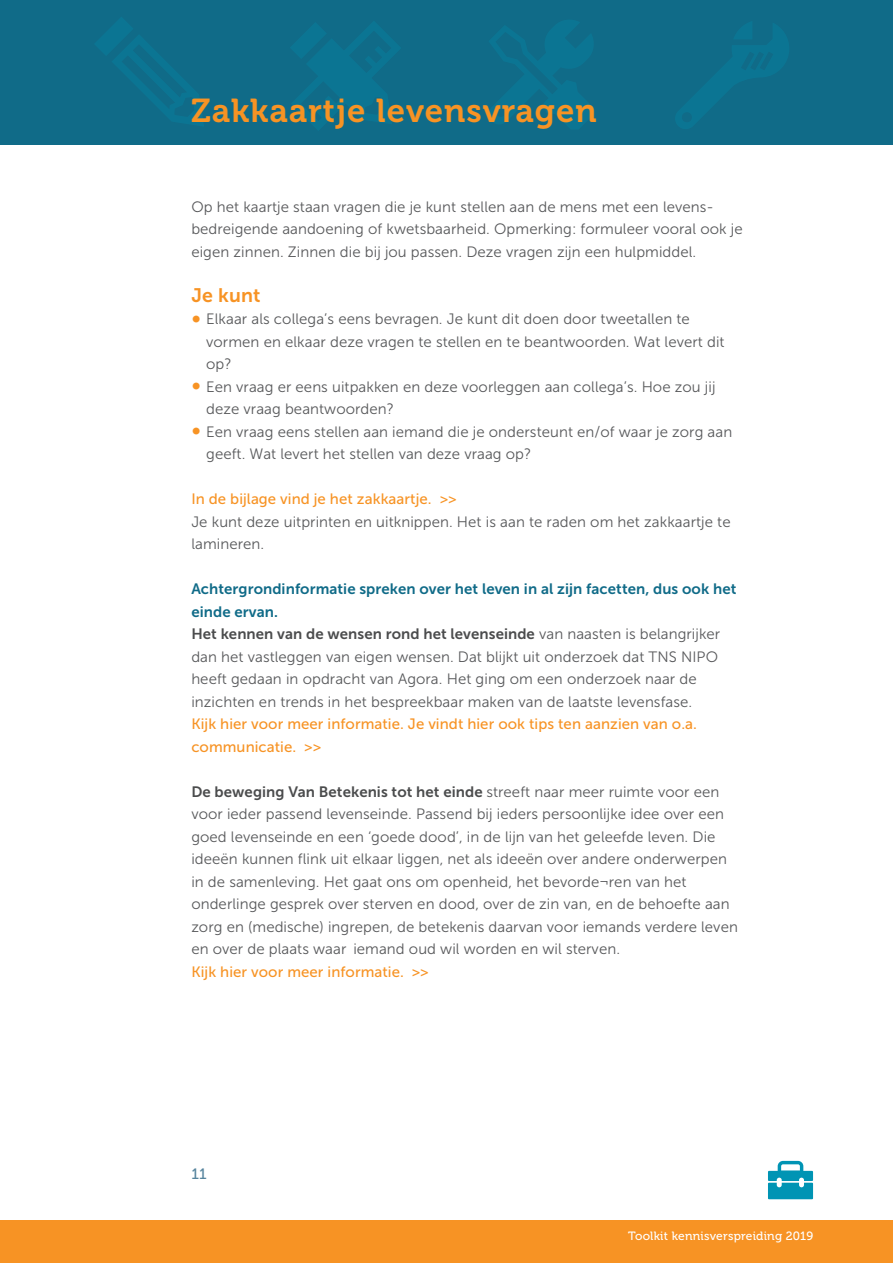
<style>
.page{position:relative;width:893px;height:1263px;background:#fff}
.page>*{position:absolute;margin:0;border:0;box-sizing:border-box;transform-origin:0 0}
.kop_oranje{font:33px "Museo 700";letter-spacing:.03em;color:#f79324}
.je_kunt{font:19.5px "Museo Sans 700";letter-spacing:.01em;color:#f79324}
.plat{font:15px/22.5px "Museo Sans 300";letter-spacing:.005em;color:#57585a}
.plat-2{font:15px/22.5px "Museo Sans 500";letter-spacing:.005em;color:#f79324}
.stelling{font:15px/22.5px "Museo Sans 700";letter-spacing:.005em;color:#106b88}
.t1{font:15px "Museo 500";color:#56849d}
.t2{font:12px "Museo 500";letter-spacing:.02em;color:#fff}
.s1{font-size:24px;color:#f79324}
.s2{font-family:"Museo Sans 700";color:#4b4c4d}
</style>
<div class="page">
<div style="left:0;top:1220px;width:893px;height:43px;background:#f79324"></div>
<svg style="left:768px;top:1161px;width:45px;height:38px"></svg>
<div style="left:0;top:0;width:893px;height:144px;background:#106b88"></div>
<svg style="left:489px;top:20px;width:104px;height:109px"></svg>
<svg style="left:95px;top:17px;width:108px;height:109px"></svg>
<svg style="left:291px;top:22px;width:109px;height:108px"></svg>
<svg style="left:676px;top:22px;width:113px;height:107px"></svg>
<p class="kop_oranje" style="left:191px;top:92px;width:407px">Zakkaartje levensvragen</p>
<p class="plat" style="left:191px;top:195px;width:553px">Op het kaartje staan vragen die je kunt stellen aan de mens met een levens&shy;bedreigende aandoening of kwetsbaarheid. Opmerking: formuleer vooral ook je eigen zinnen. Zinnen die bij jou passen. Deze vragen zijn een hulpmiddel.</p>
<p class="je_kunt" style="left:191px;top:284px;width:71px">Je kunt</p>
<p class="plat" style="left:206px;top:308px;width:520px;text-indent:-15px"><span class="s1">•</span> Elkaar als collega’s eens bevragen. Je kunt dit doen door tweetallen te vormen en elkaar deze vragen te stellen en te beantwoorden. Wat levert dit op?</p>
<p class="plat" style="left:206px;top:375px;width:511px;text-indent:-15px"><span class="s1">•</span> Een vraag er eens uitpakken en deze voorleggen aan collega’s. Hoe zou jij deze vraag beantwoorden?</p>
<p class="plat" style="left:206px;top:420px;width:527px;text-indent:-15px"><span class="s1">•</span> Een vraag eens stellen aan iemand die je ondersteunt en/of waar je zorg aan geeft. Wat levert het stellen van deze vraag op?</p>
<p class="plat-2" style="left:191px;top:488px;width:267px">In de bijlage vind je het zakkaartje. &gt;&gt;</p>
<p class="plat" style="left:191px;top:510px;width:541px">Je kunt deze uitprinten en uitknippen. Het is aan te raden om het zakkaartje te lamineren.</p>
<p class="stelling" style="left:191px;top:578px;width:547px">Achtergrondinformatie spreken over het leven in al zijn facetten, dus ook het einde ervan.</p>
<p class="plat" style="left:191px;top:623px;width:530px"><span class="s2">Het kennen van de wensen rond het levenseinde</span> van naasten is belangrijker dan het vastleggen van eigen wensen. Dat blijkt uit onderzoek dat TNS NIPO heeft gedaan in opdracht van Agora. Het ging om een onderzoek naar de inzichten en trends in het bespreekbaar maken van de laatste levensfase.</p>
<p class="plat-2" style="left:191px;top:713px;width:507px">Kijk hier voor meer informatie. Je vindt hier ook tips ten aanzien van o.a. communicatie. &gt;&gt;</p>
<p class="plat" style="left:191px;top:780px;width:548px"><span class="s2">De beweging Van Betekenis tot het einde</span> streeft naar meer ruimte voor een voor ieder passend levenseinde. Passend bij ieders persoonlijke idee over een goed levenseinde en een ‘goede dood’, in de lijn van het geleefde leven. Die ideeën kunnen flink uit elkaar liggen, net als ideeën over andere onderwerpen in de samenleving. Het gaat ons om openheid, het bevorde¬ren van het onderlinge gesprek over sterven en dood, over de zin van, en de behoefte aan zorg en (medische) ingrepen, de betekenis daarvan voor iemands verdere leven en over de plaats waar iemand oud wil worden en wil sterven.</p>
<p class="plat-2" style="left:191px;top:960px;width:239px">Kijk hier voor meer informatie. &gt;&gt;</p>
<p class="t1" style="left:191px;top:1165px;width:17px">11</p>
<p class="t2" style="left:628px;top:1229px;width:187px">Toolkit kennisverspreiding 2019</p>
</div>
